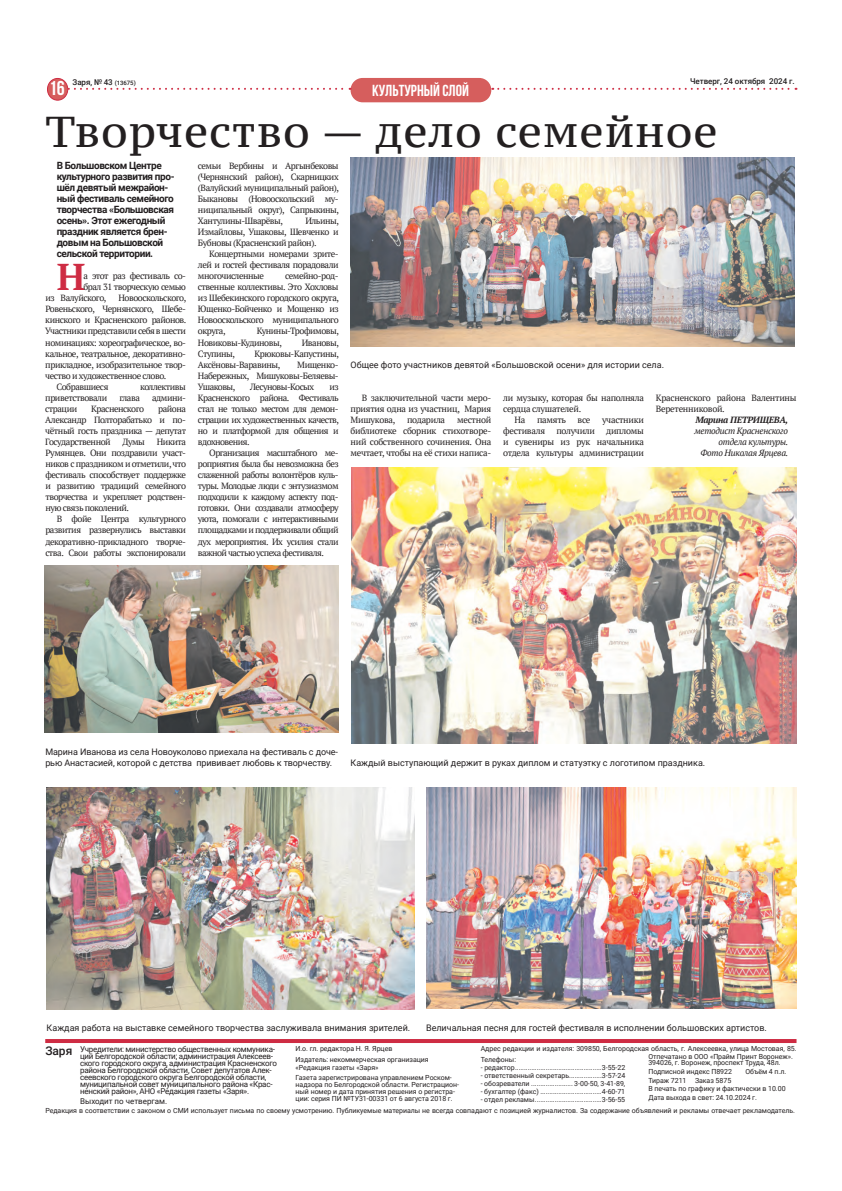
<style>
.page{position:relative;width:842px;height:1191px;background:#fff}
.page>*{position:absolute;margin:0;border:0;box-sizing:border-box;transform-origin:0 0}
.t1{font:43px "PT Serif Caption";letter-spacing:.02em;color:#231f20}
.t2{font:700 37.2px "PT Serif";color:#ce2c43}
.t3{font:700 20px "Bebas Neue";color:#fff}
.t4{font:700 16px "Bebas Neue";color:#fff}
.t5{font:700 10px/11.1px "Roboto";letter-spacing:-.04em;color:#231f20}
.t6{font:9px/11.1px "PT Serif";letter-spacing:-.05em;color:#231f20;text-align:justify}
.t7{font:9px/11.1px "Roboto";color:#231f20}
.t8{font:9px/11.1px "PT Serif";letter-spacing:-.03em;color:#231f20}
.t9{font:italic 9px/11.1px "PT Serif";letter-spacing:-.03em;color:#231f20;text-align:right}
.t10{font:italic 700 9px "PT Serif";letter-spacing:-.03em;color:#231f20}
.t11{font:8px/7px "Roboto";letter-spacing:-.03em;color:#231f20}
.t12{font:500 8px "Roboto";letter-spacing:-.005em;color:#231f20}
.t13{font:8px "Roboto";color:#231f20}
.t14{font:7px/10.9px "Roboto";letter-spacing:-.005em;color:#231f20}
.s1{font-size:6px}
.s2{font-weight:500;font-size:12px}
</style>
<div class="page">
<div style="left:351px;top:78px;width:140px;height:24px;background:#d65e5d;border-radius:12px"></div>
<svg style="left:68px;top:88px;width:283px;height:2px"></svg>
<svg style="left:492px;top:88px;width:305px;height:2px"></svg>
<div style="left:47px;top:78px;width:21px;height:22px;background:#d65e5d;border-radius:50%"></div>
<div style="left:47px;top:78px;width:21px;height:23px;border:1px solid #ce2c43;border-radius:50%"></div>
<hr style="left:45px;top:1039px;width:752px;height:4px;background:#ce2c43">
<img style="left:352px;top:467px;width:445px;height:277px">
<img style="left:45px;top:565px;width:294px;height:167px">
<img style="left:47px;top:788px;width:367px;height:221px">
<img style="left:351px;top:158px;width:444px;height:189px">
<img style="left:426px;top:788px;width:371px;height:221px">
<p class="t12" style="left:73px;top:77px;width:65px">Заря, № 43 <span class="s1">(13675)</span></p>
<h3 class="t3" style="left:49px;top:76px;width:17px">16</h3>
<h3 class="t4" style="left:372px;top:81px;width:98px">Культурный слой</h3>
<p class="t12" style="left:690px;top:77px;width:106px">Четверг, 24 октября 2024 г.</p>
<h1 class="t1" style="left:45px;top:102px;width:674px">Творчество — дело семейное</h1>
<p class="t5" style="left:57px;top:160px;width:119px">В Большовском Центре культурного развития про&shy;шёл девятый межрайон&shy;ный фестиваль семейного творчества «Большовская осень». Этот ежегодный праздник является брен&shy;довым на Большовской сельской территории.</p>
<h2 class="t2" style="left:57px;top:252px;width:30px">Н</h2>
<p class="t6" style="left:83px;top:270px;width:104px">а этот раз фестиваль со-</p>
<p class="t6" style="left:198px;top:160px;width:143px">семьи Вербины и Аргынбековы (Чернянский район), Скарницких (Валуйский муниципальный район), Быкановы (Новооскольский му&shy;ниципальный округ), Сапрыкины, Хантулины-Шварёвы,</p>
<p class="t6" style="left:198px;top:215px;width:143px;text-indent:107px">Ильины, Измайловы, Ушаковы, Шевченко и Бубновы (Красненский район).</p>
<p class="t6" style="left:198px;top:248px;width:142px;text-indent:11px">Концертными номерами зрите&shy;лей и гостей фестиваля порадовали многочисленные</p>
<p class="t6" style="left:198px;top:270px;width:143px;text-indent:87px">семейно-род&shy;ственные коллективы. Это Хохловы из Шебекинского городского округа, Ющенко-Бойченко и Мощенко из Новооскольского муниципального округа,</p>
<p class="t6" style="left:83px;top:281px;width:104px">брал 31 творческую семью</p>
<p class="t6" style="left:45px;top:292px;width:63px">из Валуйского,</p>
<p class="t6" style="left:119px;top:292px;width:69px">Новооскольского,</p>
<p class="t6" style="left:45px;top:303px;width:142px">Ровеньского, Чернянского, Шебе-</p>
<p class="t6" style="left:45px;top:314px;width:143px">кинского и Красненского районов.</p>
<p class="t6" style="left:45px;top:326px;width:142px">Участники представили себя в шести</p>
<p class="t6" style="left:45px;top:337px;width:142px">номинациях: хореографическое, во-</p>
<p class="t6" style="left:45px;top:348px;width:142px">кальное, театральное, декоративно-</p>
<p class="t6" style="left:45px;top:359px;width:142px">прикладное, изобразительное твор-</p>
<p class="t6" style="left:45px;top:370px;width:123px">чество и художественное слово.</p>
<p class="t6" style="left:57px;top:381px;width:53px">Собравшиеся</p>
<p class="t6" style="left:140px;top:381px;width:47px">коллективы</p>
<p class="t6" style="left:45px;top:392px;width:63px">приветствовали</p>
<p class="t6" style="left:119px;top:392px;width:22px">глава</p>
<p class="t6" style="left:152px;top:392px;width:35px">админи-</p>
<p class="t6" style="left:45px;top:403px;width:33px">страции</p>
<p class="t6" style="left:91px;top:403px;width:55px">Красненского</p>
<p class="t6" style="left:198px;top:326px;width:143px;text-indent:59px">Кунины-Трофимовы,<br>Новиковы-Кудиновы,</p>
<p class="t6" style="left:302px;top:337px;width:39px">Ивановы,</p>
<p class="t6" style="left:198px;top:348px;width:39px">Ступины,</p>
<p class="t6" style="left:198px;top:348px;width:143px;text-indent:57px">Крюковы-Капустины,<br>Аксёновы-Варавины,</p>
<p class="t7" style="left:351px;top:359px;width:315px">Общее фото участников девятой «Большовской осени» для истории села.</p>
<p class="t6" style="left:198px;top:359px;width:142px;text-indent:99px">Мищенко-Набережных, Мишуковы-Беляевы-Ушаковы,</p>
<p class="t6" style="left:250px;top:381px;width:65px">Лесуновы-Косых</p>
<p class="t6" style="left:198px;top:381px;width:143px;text-indent:131px">из Красненского района. Фестиваль стал не только местом для демон&shy;страции их художественных качеств, но и платформой для общения и вдохновения.</p>
<p class="t6" style="left:198px;top:447px;width:142px;text-indent:11px">Организация масштабного ме&shy;роприятия была бы невозможна без слаженной работы волонтёров куль&shy;туры. Молодые люди с энтузиазмом подходили к каждому аспекту под&shy;готовки. Они создавали атмосферу уюта, помогали с интерактивными площадками и поддерживали общий дух мероприятия. Их усилия стали важной частью успеха фестиваля.</p>
<p class="t8" style="left:503px;top:392px;width:142px">ли музыку, которая бы наполняла</p>
<p class="t8" style="left:503px;top:403px;width:79px">сердца слушателей.</p>
<p class="t6" style="left:515px;top:414px;width:12px">На</p>
<p class="t6" style="left:537px;top:414px;width:31px">память</p>
<p class="t6" style="left:578px;top:414px;width:14px">все</p>
<p class="t8" style="left:602px;top:414px;width:43px">участники</p>
<p class="t8" style="left:503px;top:425px;width:43px">фестиваля</p>
<p class="t8" style="left:656px;top:392px;width:142px">Красненского района Валентины<br>Веретенниковой.</p>
<p class="t10" style="left:695px;top:414px;width:94px">Марина ПЕТРИЩЕВА,</p>
<p class="t9" style="left:694px;top:425px;width:95px">методист Красненского отдела культуры.<br>Фото Николая Ярцева.</p>
<p class="t6" style="left:351px;top:392px;width:142px;text-indent:11px">В заключительной части меро&shy;приятия одна из участниц, Мария Мишукова,</p>
<p class="t6" style="left:45px;top:403px;width:142px;text-indent:113px">района Александр Полторабатько и по&shy;чётный гость праздника — депутат Государственной</p>
<p class="t6" style="left:351px;top:414px;width:142px;text-indent:107px">местной библиотеке сборник стихотворе&shy;ний собственного сочинения. Она мечтает, чтобы на её стихи написа-</p>
<p class="t8" style="left:407px;top:414px;width:40px">подарила</p>
<p class="t6" style="left:503px;top:425px;width:142px;text-indent:53px">получили дипломы и сувениры из рук начальника отдела культуры администрации</p>
<p class="t6" style="left:45px;top:436px;width:142px;text-indent:112px">Никита Румянцев. Они поздравили участ&shy;ников с праздником и отметили, что фестиваль способствует поддержке и развитию традиций семейного творчества и укрепляет родствен&shy;ную связь поколений.</p>
<p class="t6" style="left:45px;top:513px;width:142px;text-indent:11px">В фойе Центра культурного развития развернулись выставки декоративно-прикладного творче&shy;ства. Свои работы экспонировали</p>
<p class="t6" style="left:123px;top:436px;width:24px">Думы</p>
<p class="t7" style="left:45px;top:746px;width:294px">Марина Иванова из села Новоуколово приехала на фестиваль с доче&shy;рью Анастасией, которой с детства прививает любовь к творчеству.</p>
<p class="t7" style="left:351px;top:757px;width:356px">Каждый выступающий держит в руках диплом и статуэтку с логотипом праздника.</p>
<p class="t7" style="left:47px;top:1022px;width:365px">Каждая работа на выставке семейного творчества заслуживала внимания зрителей.</p>
<p class="t7" style="left:426px;top:1022px;width:342px">Величальная песня для гостей фестиваля в исполнении большовских артистов.</p>
<p class="t11" style="left:80px;top:1046px;width:199px;text-indent:-35px"><span class="s2">Заря</span> Учредители: министерство общественных коммуника&shy;ций Белгородской области; администрация Алексеев&shy;ского городского округа, администрация Красненского района Белгородской области, Совет депутатов Алек&shy;сеевского городского округа Белгородской области, муниципальной совет муниципального района «Крас&shy;ненский район», АНО «Редакция газеты «Заря».</p>
<p class="t13" style="left:80px;top:1096px;width:89px">Выходит по четвергам.</p>
<p class="t14" style="left:481px;top:1043px;width:317px">Адрес редакции и издателя: 309850, Белгородская область, г. Алексеевка, улица Мостовая, 85.<br>Телефоны:</p>
<p class="t14" style="left:481px;top:1062px;width:146px">- редактор ................................................3-55-22</p>
<p class="t14" style="left:481px;top:1070px;width:146px">- ответственный секретарь ..................3-57-24</p>
<p class="t14" style="left:481px;top:1078px;width:146px">- обозреватели ....................... 3-00-50, 3-41-89,</p>
<p class="t14" style="left:481px;top:1086px;width:146px">- бухгалтер (факс) ..................................4-60-71</p>
<p class="t14" style="left:481px;top:1094px;width:146px">- отдел рекламы .....................................3-56-55</p>
<p class="t14" style="left:296px;top:1043px;width:135px">И.о. гл. редактора Н. Я. Ярцев<br>Издатель: некоммерческая организация</p>
<p class="t14" style="left:296px;top:1063px;width:158px;line-height:9.8px">«Редакция газеты «Заря»<br>Газета зарегистрирована управлением Роском-</p>
<p class="t14" style="left:296px;top:1081px;width:165px;line-height:7px">надзора по Белгородской области. Регистрацион&shy;ный номер и дата принятия решения о регистра&shy;ции: серия ПИ №ТУ31-00331 от 6 августа 2018 г.</p>
<p class="t14" style="left:648px;top:1054px;width:146px;line-height:6px">Отпечатано в ООО «Прайм Принт Воронеж».<br>394026, г. Воронеж, проспект Труда, 48л.</p>
<p class="t14" style="left:648px;top:1066px;width:85px">Подписной индекс П8922</p>
<p class="t14" style="left:746px;top:1066px;width:42px">Объём 4 п.л.</p>
<p class="t14" style="left:648px;top:1076px;width:139px;line-height:8.8px">Тираж 7211 Заказ 5875<br>В печать по графику и фактически в 10.00<br>Дата выхода в свет: 24.10.2024 г.</p>
<p class="t14" style="left:45px;top:1105px;width:751px">Редакция в соответствии с законом о СМИ использует письма по своему усмотрению. Публикуемые материалы не всегда совпадают с позицией журналистов. За содержание объявлений и рекламы отвечает рекламодатель.</p>
</div>
